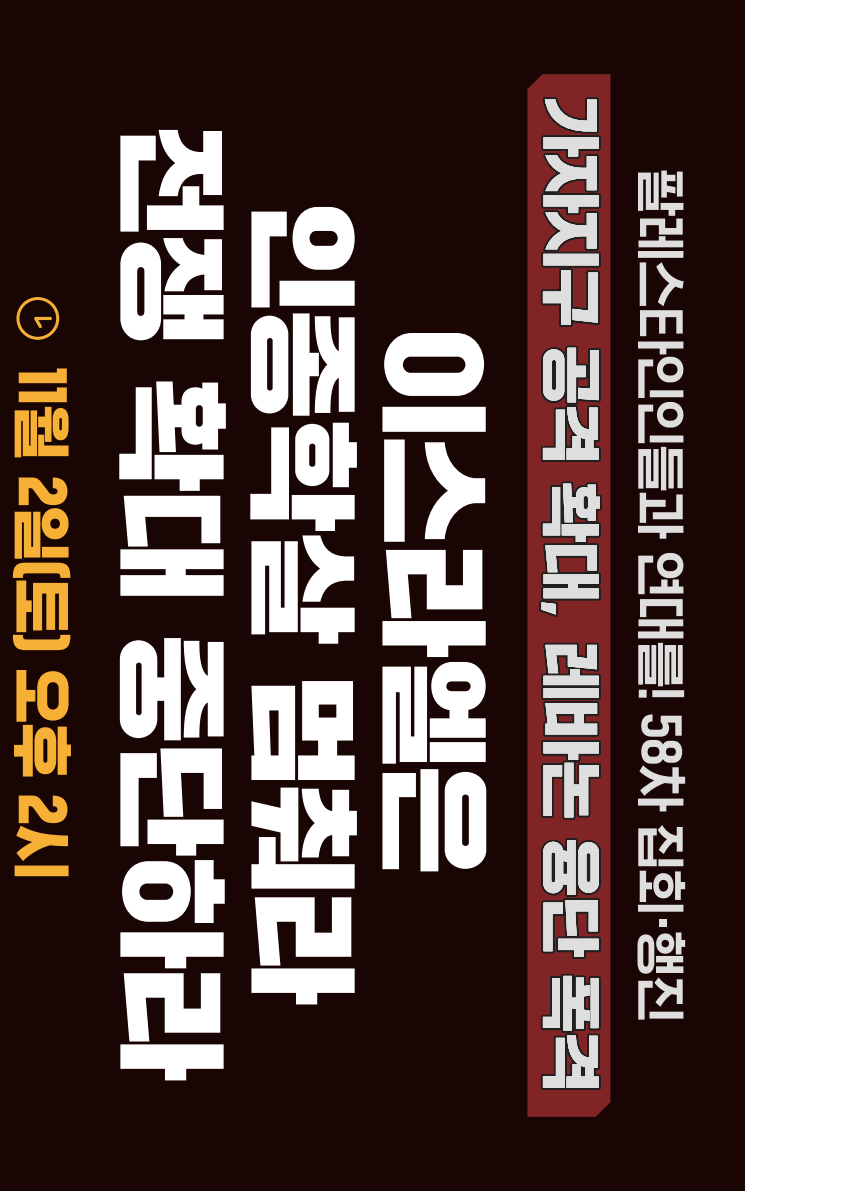
<style>
.page{position:relative;width:842px;height:1191px;background:#fff}
.page>*{position:absolute;margin:0;border:0;box-sizing:border-box;transform-origin:0 0}
.t1{font:111.1px/131px "SD Gyeokdong G207 Bk";letter-spacing:-.02em;color:#fff;text-align:center}
.t2{font:62.5px "HGG Gothicssi 99 g";letter-spacing:-.02em;color:#f6b035}
.t3{font:59.5px "SD Gyeokdong G206 Hv";letter-spacing:-.02em;color:#fff}
.t4{font:52.6px "HGG Gothicssi P80 g";letter-spacing:-.035em;color:#dedede}
</style>
<div class="page">
<div style="left:0;top:0;width:744px;height:1191px;background:#1a0505"></div>
<div style="left:527px;top:74px;width:83px;height:1043px;background:#802425"></div>
<svg style="left:16px;top:297px;width:43px;height:43px"></svg>
<svg style="left:539px;top:95px;width:64px;height:234px;background:#592122"></svg>
<svg style="left:539px;top:344px;width:64px;height:120px;background:#522121"></svg>
<svg style="left:536px;top:480px;width:68px;height:140px;background:#572122"></svg>
<svg style="left:539px;top:641px;width:64px;height:180px;background:#522121"></svg>
<svg style="left:539px;top:836px;width:64px;height:124px;background:#512121"></svg>
<svg style="left:539px;top:972px;width:64px;height:119px;background:#522121"></svg>
<p class="t2" style="left:76px;top:367px;width:515px;rotate:90deg">11월 2일(토) 오후 2시</p>
<h1 class="t1" style="left:494px;top:124px;width:957px;rotate:90deg">이스라엘은 인종학살 멈춰라 전쟁 확대 중단하라</h1>
<p class="t3" style="left:601px;top:96px;width:997px;rotate:90deg">가자지구 공격 확대, 레바논 융단 폭격</p>
<p class="t4" style="left:689px;top:168px;width:856px;rotate:90deg">팔레스타인인들과 연대를! 58차 집회·행진</p>
</div>
